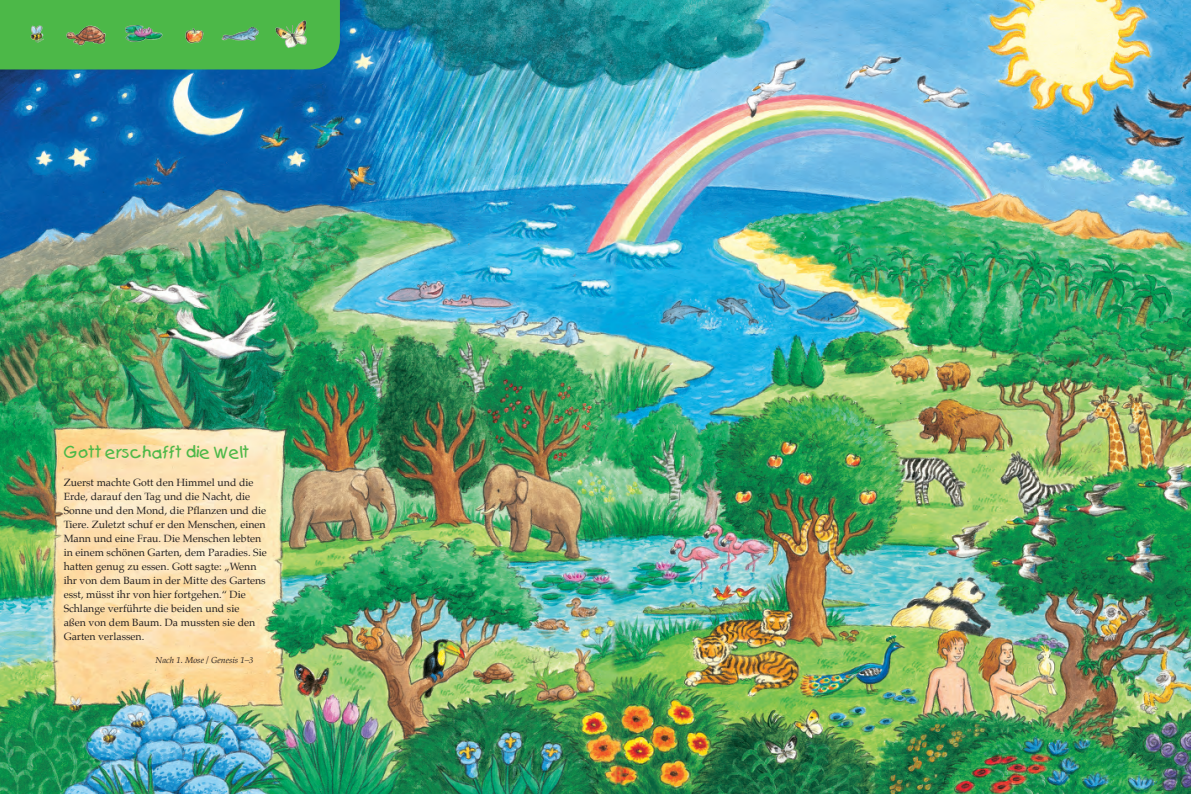
<style>
.page{position:relative;width:1191px;height:794px;background:#fff}
.page>*{position:absolute;margin:0;border:0;box-sizing:border-box;transform-origin:0 0}
.t1{font:15.75px "Kids";color:#4cb848}
.t2{font:10.5px/14px "Palatino";color:#231f20}
.t3{font:italic 8.75px "Palatino";color:#231f20}
</style>
<div class="page">
<img style="left:0;top:0;width:1191px;height:794px">
<div style="left:0;top:0;width:340px;height:69px;background:#4cb848"></div>
<img style="left:9px;top:1px;width:322px;height:60px">
<h1 class="t1" style="left:64px;top:442px;width:187px">Gott erschafft die Welt</h1>
<p class="t2" style="left:64px;top:475px;width:205px">Zuerst machte Gott den Himmel und die Erde, darauf den Tag und die Nacht, die Sonne und den Mond, die Pflanzen und die Tiere. Zuletzt schuf er den Menschen, einen Mann und eine Frau. Die Menschen lebten in einem schönen Garten, dem Paradies. Sie hatten genug zu essen. Gott sagte: „Wenn ihr von dem Baum in der Mitte des Gartens esst, müsst ihr von hier fortgehen.“ Die Schlange verführte die beiden und sie<br>aßen von dem Baum. Da mussten sie den Garten verlassen.</p>
<p class="t3" style="left:156px;top:652px;width:100px">Nach 1. Mose / Genesis 1–3</p>
</div>
